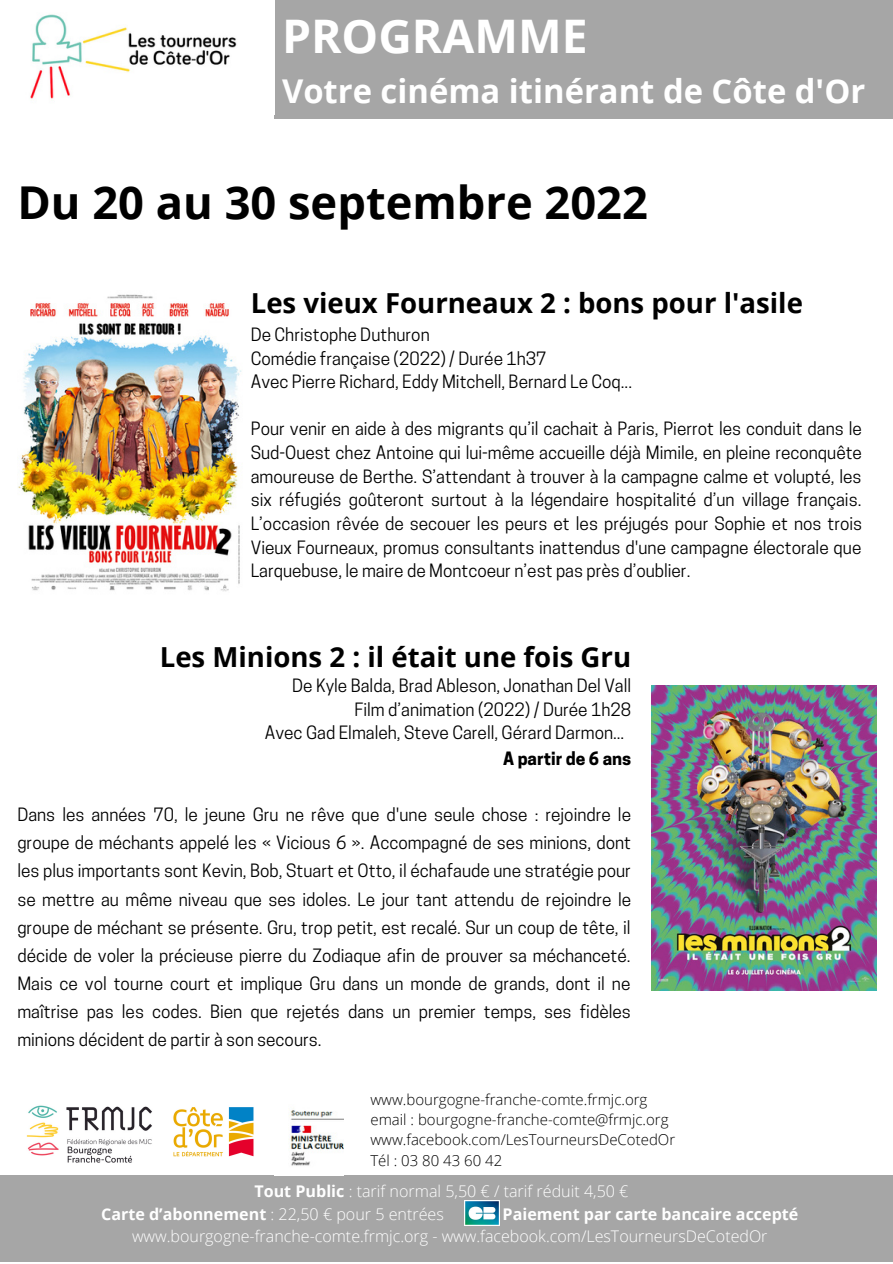
<style>
.page{position:relative;width:893px;height:1264px;background:#fff}
.page>*{position:absolute;margin:0;border:0;box-sizing:border-box;transform-origin:0 0}
.t1{font:700 46.2px "Open Sans";color:#fff}
.t2{font:700 45.3px "Open Sans";color:#000}
.t3{font:700 32.7px "Open Sans";color:#fff}
.t4{font:700 27.6px "Open Sans";color:#000}
.t5{font:17.25px/28px "Cooper Hewitt";color:#000;text-align:justify}
.t6{font:700 17.25px "Cooper Hewitt";color:#000}
.t7{font:300 16.05px/22.5px "Open Sans";color:#fff}
.t8{font:700 16.05px "Open Sans";color:#fff}
.t9{font:300 15px/20.2px "Open Sans";color:#000}
.s1{font-weight:700}
</style>
<div class="page">
<div style="left:274px;top:0;width:618px;height:118px;background:#a6a6a6"></div>
<div style="left:0;top:1175px;width:892px;height:86px;background:#a6a6a6"></div>
<img style="left:173px;top:1107px;width:81px;height:50px">
<img style="left:289px;top:1110px;width:54px;height:56px">
<img style="left:30px;top:14px;width:207px;height:85px">
<img style="left:18px;top:294px;width:224px;height:298px">
<img style="left:651px;top:685px;width:225px;height:305px">
<img style="left:26px;top:1105px;width:126px;height:58px">
<img style="left:464px;top:1200px;width:35px;height:25px">
<h1 class="t1" style="left:282px;top:4px;width:307px">PROGRAMME</h1>
<h3 class="t3" style="left:282px;top:68px;width:584px">Votre cinéma itinérant de Côte d'Or</h3>
<h2 class="t2" style="left:17px;top:171px;width:632px">Du 20 au 30 septembre 2022</h2>
<h3 class="t4" style="left:251px;top:283px;width:553px">Les vieux Fourneaux 2 : bons pour l'asile</h3>
<p class="t5" style="left:251px;top:325px;width:383px;line-height:23.5px;text-align:left">De Christophe Duthuron<br>Comédie française (2022) / Durée 1h37<br>Avec Pierre Richard, Eddy Mitchell, Bernard Le Coq...</p>
<p class="t5" style="left:251px;top:419px;width:613px;line-height:23.5px">Pour venir en aide à des migrants qu’il cachait à Paris, Pierrot les conduit dans le Sud-Ouest chez Antoine qui lui-même accueille déjà Mimile, en pleine reconquête amoureuse de Berthe. S’attendant à trouver à la campagne calme et volupté, les six réfugiés goûteront surtout à la légendaire hospitalité d’un village français.<br>L’occasion rêvée de secouer les peurs et les préjugés pour Sophie et nos trois Vieux Fourneaux, promus consultants inattendus d'une campagne électorale que Larquebuse, le maire de Montcoeur n’est pas près d’oublier.</p>
<h3 class="t4" style="left:160px;top:637px;width:473px">Les Minions 2 : il était une fois Gru</h3>
<p class="t5" style="left:292px;top:673px;width:340px">De Kyle Balda, Brad Ableson, Jonathan Del Vall</p>
<p class="t5" style="left:354px;top:697px;width:278px">Film d’animation (2022) / Durée 1h28</p>
<p class="t5" style="left:265px;top:720px;width:361px">Avec Gad Elmaleh, Steve Carell, Gérard Darmon...</p>
<p class="t6" style="left:503px;top:752px;width:129px">A partir de 6 ans</p>
<p class="t5" style="left:17px;top:802px;width:615px">Dans les années 70, le jeune Gru ne rêve que d'une seule chose : rejoindre le groupe de méchants appelé les « Vicious 6 ». Accompagné de ses minions, dont les plus importants sont Kevin, Bob, Stuart et Otto, il échafaude une stratégie pour se mettre au même niveau que ses idoles. Le jour tant attendu de rejoindre le groupe de méchant se présente. Gru, trop petit, est recalé. Sur un coup de tête, il décide de voler la précieuse pierre du Zodiaque afin de prouver sa méchanceté.<br>Mais ce vol tourne court et implique Gru dans un monde de grands, dont il ne maîtrise pas les codes. Bien que rejetés dans un premier temps, ses fidèles minions décident de partir à son secours.</p>
<p class="t9" style="left:370px;top:1088px;width:306px">www.bourgogne-franche-comte.frmjc.org email : bourgogne-franche-comte@frmjc.org www.facebook.com/LesTourneursDeCotedOr Tél : 03 80 43 60 42</p>
<p class="t7" style="left:101px;top:1179px;width:529px;text-indent:153px"><span class="s1">Tout Public</span> : tarif normal 5,50 € / tarif réduit 4,50 €<br><span class="s1">Carte d’abonnement</span> : 22,50 € pour 5 entrées</p>
<p class="t8" style="left:502px;top:1202px;width:297px">Paiement par carte bancaire accepté</p>
<p class="t7" style="left:132px;top:1224px;width:637px">www.bourgogne-franche-comte.frmjc.org - www.facebook.com/LesTourneursDeCotedOr</p>
</div>
